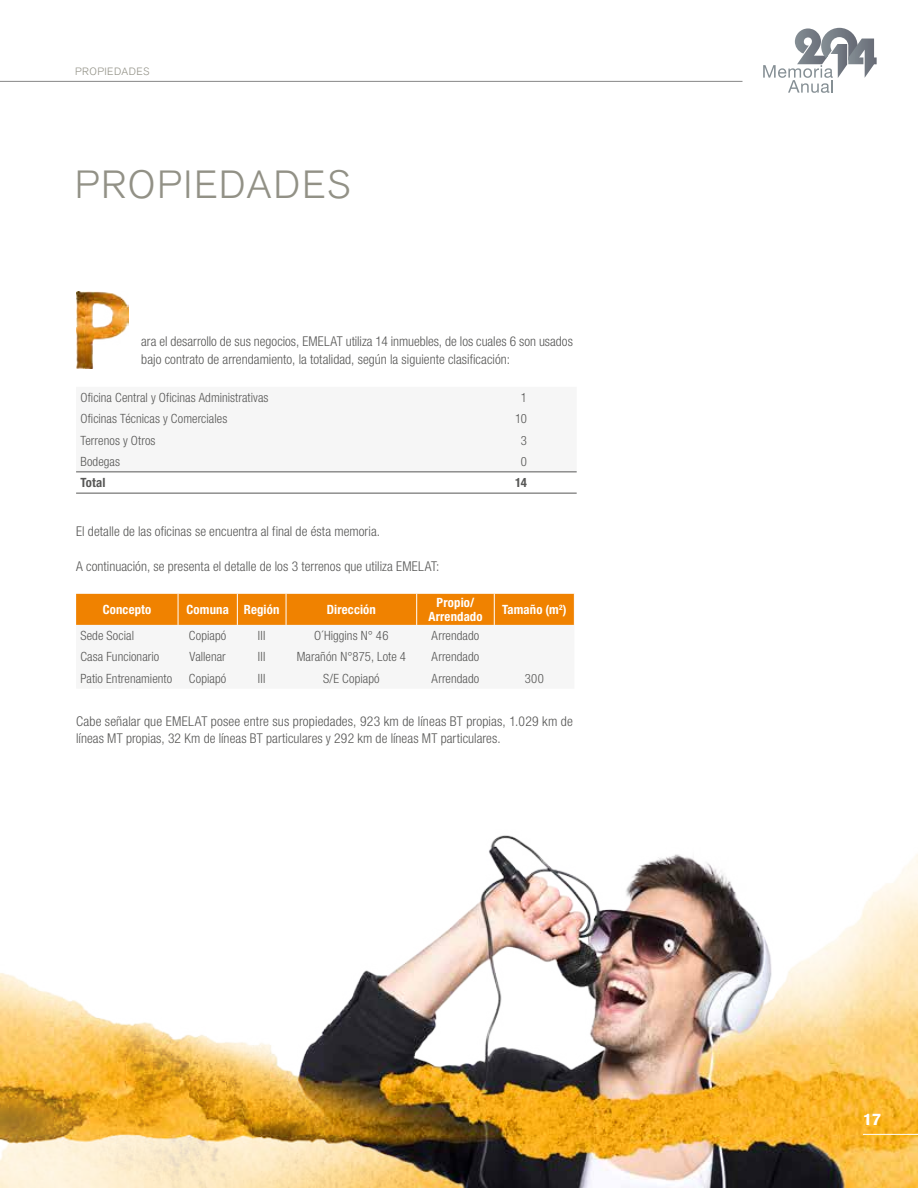
<style>
.page{position:relative;width:918px;height:1188px;background:#fff}
.page>*{position:absolute;margin:0;border:0;box-sizing:border-box;transform-origin:0 0}
.t1{font:300 39px "Akzidenz Grotesk BQ";letter-spacing:.045em;color:#929186}
.t2{font:700 16.5px "Akzidenz Grotesk BQ";color:#fff}
.t3{font:300 condensed 13.5px/17.2px "Helvetica Neue LT Pro";letter-spacing:.005em;color:#575756}
.t4{font:300 condensed 12.75px "Helvetica Neue LT Pro";letter-spacing:.005em;color:#575756}
.t5{font:700 condensed 12.75px/13.5px "Helvetica Neue LT Pro";letter-spacing:.01em;color:#fff;text-align:center}
.t6{font:700 condensed 12.75px "Helvetica Neue LT Pro";letter-spacing:.005em;color:#575756}
.t7{font:300 10.5px "Akzidenz Grotesk BQ";letter-spacing:.045em;color:#929186}
</style>
<div class="page">
<img style="left:0;top:835px;width:918px;height:353px">
<img style="left:77px;top:292px;width:52px;height:76px">
<svg style="left:76px;top:472px;width:501px;height:21px"></svg>
<hr style="left:76px;top:471px;width:383px;height:1px;background:#575756">
<hr style="left:459px;top:471px;width:118px;height:1px;background:#575756">
<hr style="left:76px;top:493px;width:383px;height:1px;background:#575756">
<hr style="left:459px;top:493px;width:118px;height:1px;background:#575756">
<div style="left:76px;top:594px;width:498px;height:31px;background:#f08200"></div>
<hr style="left:178px;top:594px;width:1px;height:31px;background:#fff">
<hr style="left:237px;top:594px;width:1px;height:31px;background:#fff">
<hr style="left:286px;top:594px;width:1px;height:31px;background:#fff">
<hr style="left:416px;top:594px;width:1px;height:31px;background:#fff">
<hr style="left:494px;top:594px;width:1px;height:31px;background:#fff">
<svg style="left:763px;top:28px;width:114px;height:65px"></svg>
<hr style="left:0;top:81px;width:742px;height:1px;background:#878787">
<hr style="left:863px;top:1134px;width:55px;height:1px;background:#fff">
<p class="t7" style="left:75px;top:65px;width:76px">PROPIEDADES</p>
<h1 class="t1" style="left:75px;top:162px;width:277px">PROPIEDADES</h1>
<p class="t3" style="left:141px;top:333px;width:433px">ara el desarrollo de sus negocios, EMELAT utiliza 14 inmuebles, de los cuales 6 son usados bajo contrato de arrendamiento, la totalidad, según la siguiente clasificación:</p>
<p class="t4" style="left:80px;top:390px;width:190px">Oficina Central y Oficinas Administrativas</p>
<p class="t4" style="left:521px;top:390px;width:8px">1</p>
<p class="t4" style="left:80px;top:411px;width:148px">Oficinas Técnicas y Comerciales</p>
<p class="t4" style="left:515px;top:411px;width:13px">10</p>
<p class="t4" style="left:80px;top:433px;width:77px">Terrenos y Otros</p>
<p class="t4" style="left:521px;top:433px;width:8px">3</p>
<p class="t4" style="left:80px;top:454px;width:41px">Bodegas</p>
<p class="t4" style="left:521px;top:454px;width:8px">0</p>
<p class="t6" style="left:80px;top:475px;width:27px">Total</p>
<p class="t6" style="left:515px;top:475px;width:13px">14</p>
<p class="t3" style="left:76px;top:523px;width:305px">El detalle de las oficinas se encuentra al final de ésta memoria.</p>
<p class="t3" style="left:76px;top:557px;width:365px">A continuación, se presenta el detalle de los 3 terrenos que utiliza EMELAT:</p>
<p class="t5" style="left:103px;top:602px;width:50px">Concepto</p>
<p class="t5" style="left:187px;top:602px;width:94px">Comuna Región</p>
<p class="t5" style="left:327px;top:602px;width:51px">Dirección</p>
<p class="t5" style="left:428px;top:596px;width:56px">Propio/<br>Arrendado</p>
<p class="t5" style="left:502px;top:602px;width:66px">Tamaño (m<sup>2</sup>)</p>
<p class="t4" style="left:80px;top:628px;width:55px">Sede Social</p>
<p class="t4" style="left:189px;top:628px;width:39px">Copiapó</p>
<p class="t4" style="left:258px;top:628px;width:9px">III</p>
<p class="t4" style="left:314px;top:628px;width:76px">O´Higgins N° 46</p>
<p class="t4" style="left:432px;top:628px;width:49px">Arrendado</p>
<p class="t4" style="left:80px;top:650px;width:81px">Casa Funcionario</p>
<p class="t4" style="left:190px;top:650px;width:38px">Vallenar</p>
<p class="t4" style="left:258px;top:650px;width:9px">III</p>
<p class="t4" style="left:297px;top:650px;width:111px">Marañón N°875, Lote 4</p>
<p class="t4" style="left:432px;top:650px;width:49px">Arrendado</p>
<p class="t4" style="left:80px;top:671px;width:93px">Patio Entrenamiento</p>
<p class="t4" style="left:189px;top:671px;width:39px">Copiapó</p>
<p class="t4" style="left:258px;top:671px;width:9px">III</p>
<p class="t4" style="left:323px;top:671px;width:58px">S/E Copiapó</p>
<p class="t4" style="left:432px;top:671px;width:49px">Arrendado</p>
<p class="t4" style="left:525px;top:671px;width:20px">300</p>
<p class="t3" style="left:76px;top:712px;width:498px">Cabe señalar que EMELAT posee entre sus propiedades, 923 km de líneas BT propias, 1.029 km de líneas MT propias, 32 Km de líneas BT particulares y 292 km de líneas MT particulares.</p>
<p class="t2" style="left:863px;top:1110px;width:20px">17</p>
</div>
